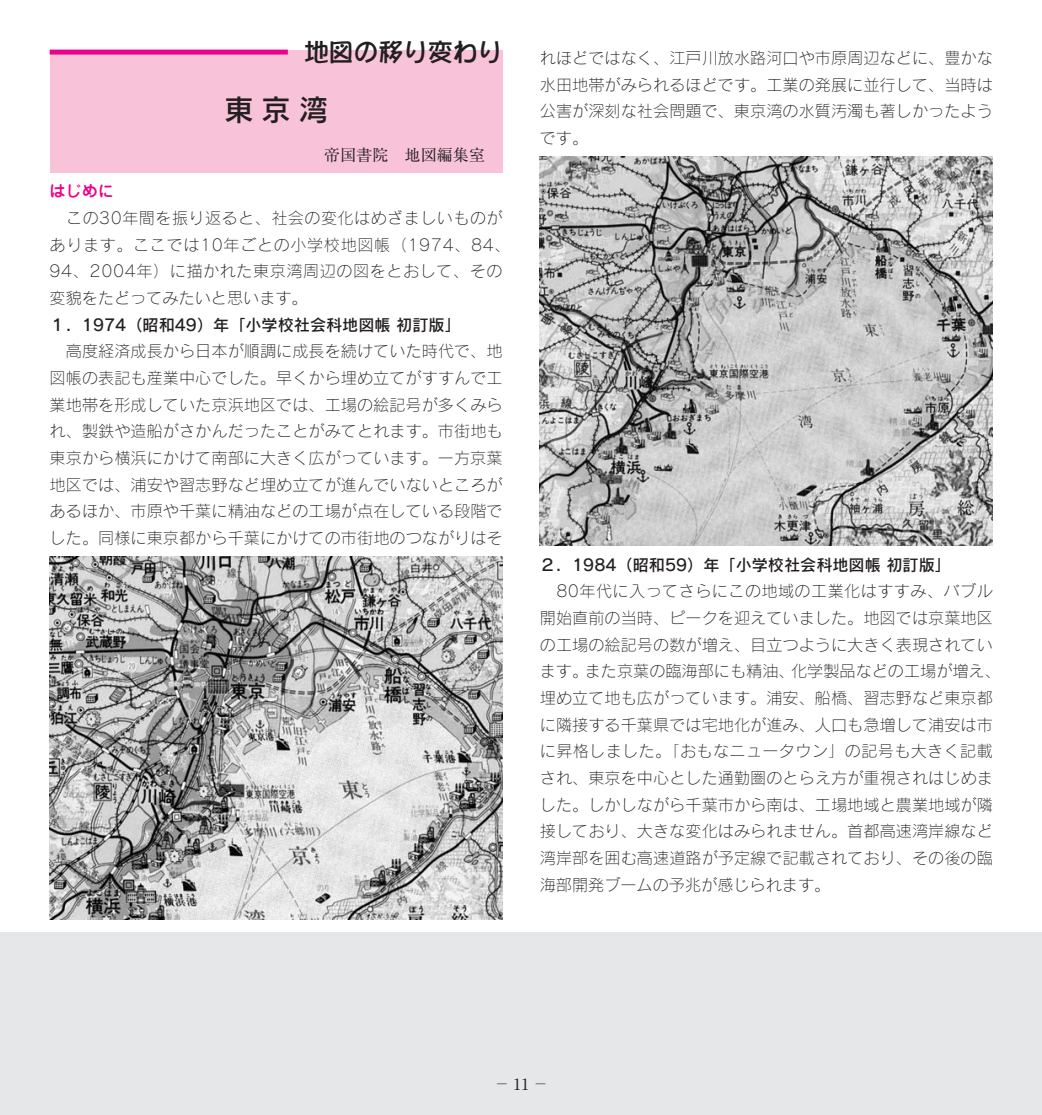
<style>
.page{position:relative;width:1042px;height:1115px;background:#fff}
.page>*{position:absolute;margin:0;border:0;box-sizing:border-box;transform-origin:0 0}
.t1{font:29.75px "Rodin CID DB";color:#231f20}
.t2{font:600 24.85px "DFPPOP1 CID";color:#231f20}
.t3{font:16.1px/26.6px "Rodin CID L";letter-spacing:.005em;color:#231f20;text-align:justify}
.t4{font:16.1px/26.6px "Rodin CID L";letter-spacing:.035em;color:#231f20}
.t5{font:16.1px "Rodin CID DB";color:#231f20}
.t6{font:16.1px "Ryumin";color:#231f20}
.t7{font:16.1px "Ryumin";color:#231f20;scale:.6 1}
.t8{font:500 16.1px "Jun 34";color:#ec008c}
</style>
<div class="page">
<div style="left:0;top:933px;width:1041px;height:182px;background:#e6e7e8"></div>
<div style="left:50px;top:50px;width:452px;height:122px;background:#f8c2d9"></div>
<div style="left:50px;top:50px;width:238px;height:5px;background:#ec008c"></div>
<img style="left:50px;top:557px;width:452px;height:363px">
<img style="left:539px;top:156px;width:453px;height:390px">
<h2 class="t2" style="left:304px;top:42px;width:200px">地図の移り変わり</h2>
<h1 class="t1" style="left:224px;top:99px;width:106px">東京湾</h1>
<p class="t6" style="left:324px;top:149px;width:163px">帝国書院　地図編集室</p>
<p class="t8" style="left:50px;top:185px;width:66px">はじめに</p>
<p class="t4" style="left:50px;top:207px;width:462px;text-indent:17px">この30年間を振り返ると、社会の変化はめざましいものがあります。ここでは10年ごとの小学校地図帳（1974、84、<br>94、2004年）に描かれた東京湾周辺の図をとおして、その変貌をたどってみたいと思います。</p>
<p class="t5" style="left:50px;top:318px;width:412px">１．1974（昭和49）年「小学校社会科地図帳初訂版」</p>
<p class="t3" style="left:50px;top:340px;width:454px;text-indent:16px">高度経済成長から日本が順調に成長を続けていた時代で、地図帳の表記も産業中心でした。早くから埋め立てがすすんで工業地帯を形成していた京浜地区では、工場の絵記号が多くみられ、製鉄や造船がさかんだったことがみてとれます。市街地も東京から横浜にかけて南部に大きく広がっています。一方京葉地区では、浦安や習志野など埋め立てが進んでいないところがあるほか、市原や千葉に精油などの工場が点在している段階でした。同様に東京都から千葉にかけての市街地のつながりはそ</p>
<p class="t3" style="left:539px;top:47px;width:454px">れほどではなく、江戸川放水路河口や市原周辺などに、豊かな水田地帯がみられるほどです。工業の発展に並行して、当時は公害が深刻な社会問題で、東京湾の水質汚濁も著しかったようです。</p>
<p class="t5" style="left:539px;top:558px;width:412px">２．1984（昭和59）年「小学校社会科地図帳初訂版」</p>
<p class="t3" style="left:539px;top:580px;width:462px;text-align:left;text-indent:17px">80年代に入ってさらにこの地域の工業化はすすみ、バブル開始直前の当時、ピークを迎えていました。地図では京葉地区の工場の絵記号の数が増え、目立つように大きく表現されています。また京葉の臨海部にも精油、化学製品などの工場が増え、埋め立て地も広がっています。浦安、船橋、習志野など東京都に隣接する千葉県では宅地化が進み、人口も急増して浦安は市に昇格しました。「おもなニュータウン」の記号も大きく記載され、東京を中心とした通勤圏のとらえ方が重視されはじめました。しかしながら千葉市から南は、工場地域と農業地域が隣接しており、大きな変化はみられません。首都高速湾岸線など湾岸部を囲む高速道路が予定線で記載されており、その後の臨海部開発ブームの予兆が感じられます。</p>
<p class="t7" style="left:497px;top:1078px;width:82px">― 11―</p>
</div>
